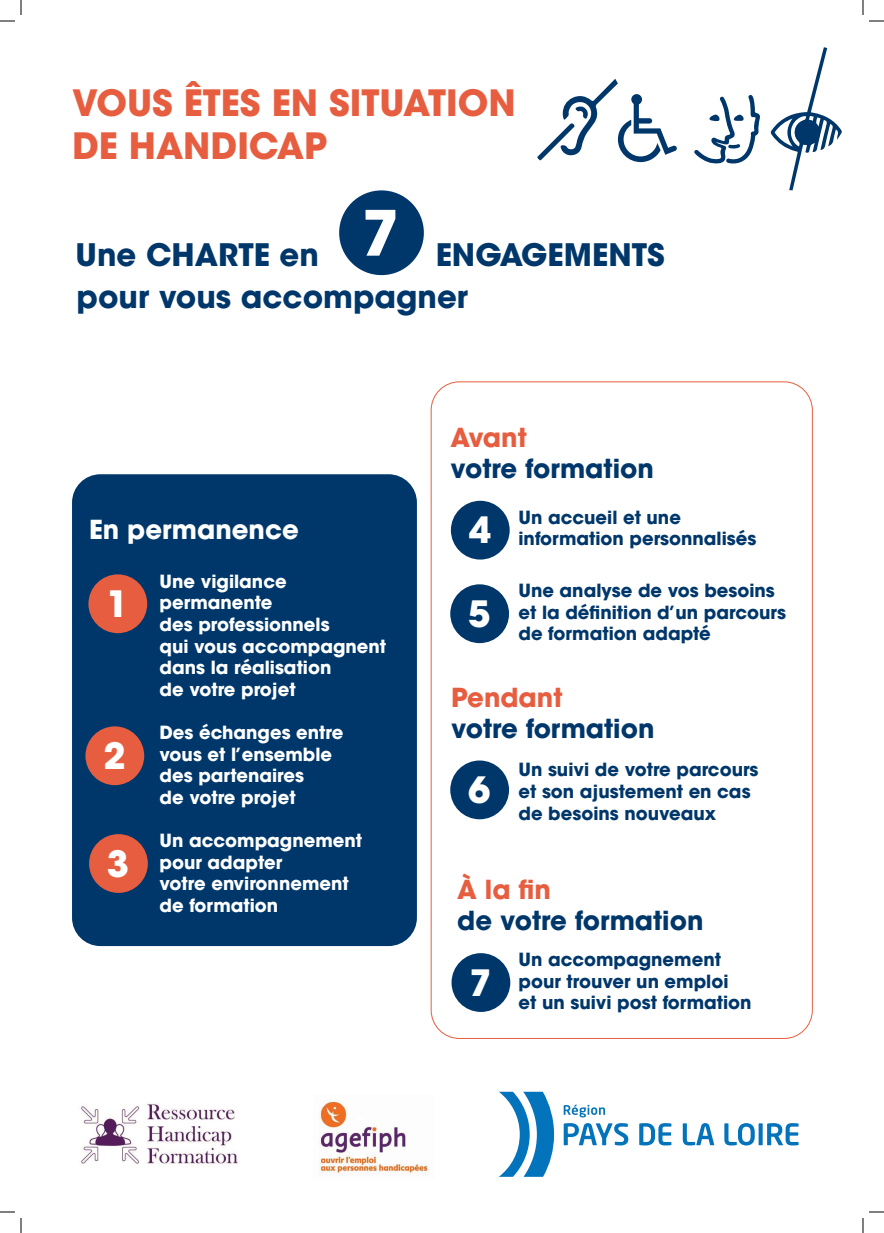
<style>
.page{position:relative;width:884px;height:1233px;background:#fff}
.page>*{position:absolute;margin:0;border:0;box-sizing:border-box;transform-origin:0 0}
.t1{font:700 36px/43.2px "ITC Avant Garde Std";color:#e75d3f}
.t2{font:700 36px "ITC Avant Garde Std";color:#fff}
.t3{font:700 30.8px "ITC Avant Garde Std";color:#00376b}
.t4{font:700 26px "ITC Avant Garde Std";color:#00376b}
.t5{font:700 26px "ITC Avant Garde Std";color:#e75d3f}
.t6{font:700 26px "ITC Avant Garde Std";color:#fff}
.t7{font:700 18px/21.6px "ITC Avant Garde Std";color:#00376b}
.t8{font:700 18px/21.6px "ITC Avant Garde Std";color:#fff}
</style>
<div class="page">
<div style="left:72px;top:474px;width:345px;height:472px;background:#00376b;border-radius:28px"></div>
<svg style="left:564px;top:1123px;width:64px;height:22px"></svg>
<svg style="left:639px;top:1123px;width:32px;height:22px"></svg>
<svg style="left:683px;top:1123px;width:31px;height:22px"></svg>
<svg style="left:724px;top:1123px;width:31px;height:22px"></svg>
<div style="left:758px;top:1123px;width:5px;height:22px;background:#0373bb"></div>
<svg style="left:767px;top:1123px;width:32px;height:22px"></svg>
<svg style="left:564px;top:1104px;width:41px;height:13px"></svg>
<svg style="left:499px;top:1091px;width:55px;height:85px"></svg>
<div style="left:339px;top:190px;width:85px;height:85px;background:#00376b;border-radius:50%"></div>
<div style="left:451px;top:501px;width:59px;height:58px;background:#00376b;border-radius:50%"></div>
<div style="left:88px;top:574px;width:59px;height:59px;background:#e75d3f;border-radius:50%"></div>
<div style="left:85px;top:726px;width:59px;height:59px;background:#e75d3f;border-radius:50%"></div>
<div style="left:89px;top:834px;width:59px;height:59px;background:#e75d3f;border-radius:50%"></div>
<div style="left:450px;top:584px;width:59px;height:59px;background:#00376b;border-radius:50%"></div>
<div style="left:450px;top:760px;width:59px;height:59px;background:#00376b;border-radius:50%"></div>
<div style="left:451px;top:953px;width:59px;height:59px;background:#00376b;border-radius:50%"></div>
<img style="left:81px;top:1103px;width:157px;height:64px">
<img style="left:319px;top:1100px;width:110px;height:76px">
<svg style="left:770px;top:47px;width:72px;height:143px"></svg>
<div style="left:795px;top:120px;width:25px;height:25px;background:#00376b;border-radius:50%"></div>
<svg style="left:694px;top:95px;width:66px;height:69px"></svg>
<svg style="left:537px;top:79px;width:140px;height:83px"></svg>
<svg style="left:0;top:1211px;width:15px;height:1px"></svg>
<svg style="left:869px;top:1211px;width:15px;height:1px"></svg>
<svg style="left:0;top:0;width:22px;height:22px"></svg>
<svg style="left:20px;top:1218px;width:2px;height:15px"></svg>
<svg style="left:862px;top:0;width:22px;height:22px"></svg>
<svg style="left:862px;top:1218px;width:2px;height:15px"></svg>
<h1 class="t1" style="left:72px;top:81px;width:445px">VOUS ÊTES EN SITUATION<br>DE HANDICAP</h1>
<h2 class="t3" style="left:76px;top:235px;width:591px">Une CHARTE en <sup>7</sup> ENGAGEMENTS</h2>
<h2 class="t3" style="left:77px;top:277px;width:393px">pour vous accompagner</h2>
<h3 class="t6" style="left:89px;top:513px;width:211px">En permanence</h3>
<h1 class="t2" style="left:106px;top:580px;width:24px">1</h1>
<h1 class="t2" style="left:103px;top:732px;width:24px">2</h1>
<h1 class="t2" style="left:107px;top:840px;width:24px">3</h1>
<p class="t8" style="left:160px;top:570px;width:228px">Une vigilance permanente<br>des professionnels<br>qui vous accompagnent dans la réalisation<br>de votre projet</p>
<p class="t8" style="left:160px;top:721px;width:185px">Des échanges entre vous et l’ensemble des partenaires<br>de votre projet</p>
<p class="t8" style="left:160px;top:829px;width:204px">Un accompagnement pour adapter<br>votre environnement de formation</p>
<h3 class="t5" style="left:451px;top:420px;width:78px">Avant</h3>
<h3 class="t4" style="left:451px;top:452px;width:205px">votre formation</h3>
<h1 class="t2" style="left:469px;top:507px;width:24px">4</h1>
<h1 class="t2" style="left:468px;top:590px;width:24px">5</h1>
<p class="t7" style="left:518px;top:506px;width:240px">Un accueil et une information personnalisés</p>
<p class="t7" style="left:518px;top:579px;width:269px">Une analyse de vos besoins et la définition d’un parcours de formation adapté</p>
<h3 class="t5" style="left:451px;top:680px;width:113px">Pendant</h3>
<h3 class="t4" style="left:451px;top:712px;width:205px">votre formation</h3>
<h1 class="t2" style="left:468px;top:766px;width:24px">6</h1>
<p class="t7" style="left:518px;top:758px;width:242px">Un suivi de votre parcours et son ajustement en cas de besoins nouveaux</p>
<h3 class="t5" style="left:457px;top:872px;width:95px">À la fin</h3>
<h3 class="t4" style="left:457px;top:904px;width:248px">de votre formation</h3>
<h1 class="t2" style="left:469px;top:959px;width:24px">7</h1>
<p class="t7" style="left:518px;top:948px;width:235px">Un accompagnement pour trouver un emploi<br>et un suivi post formation</p>
</div>
